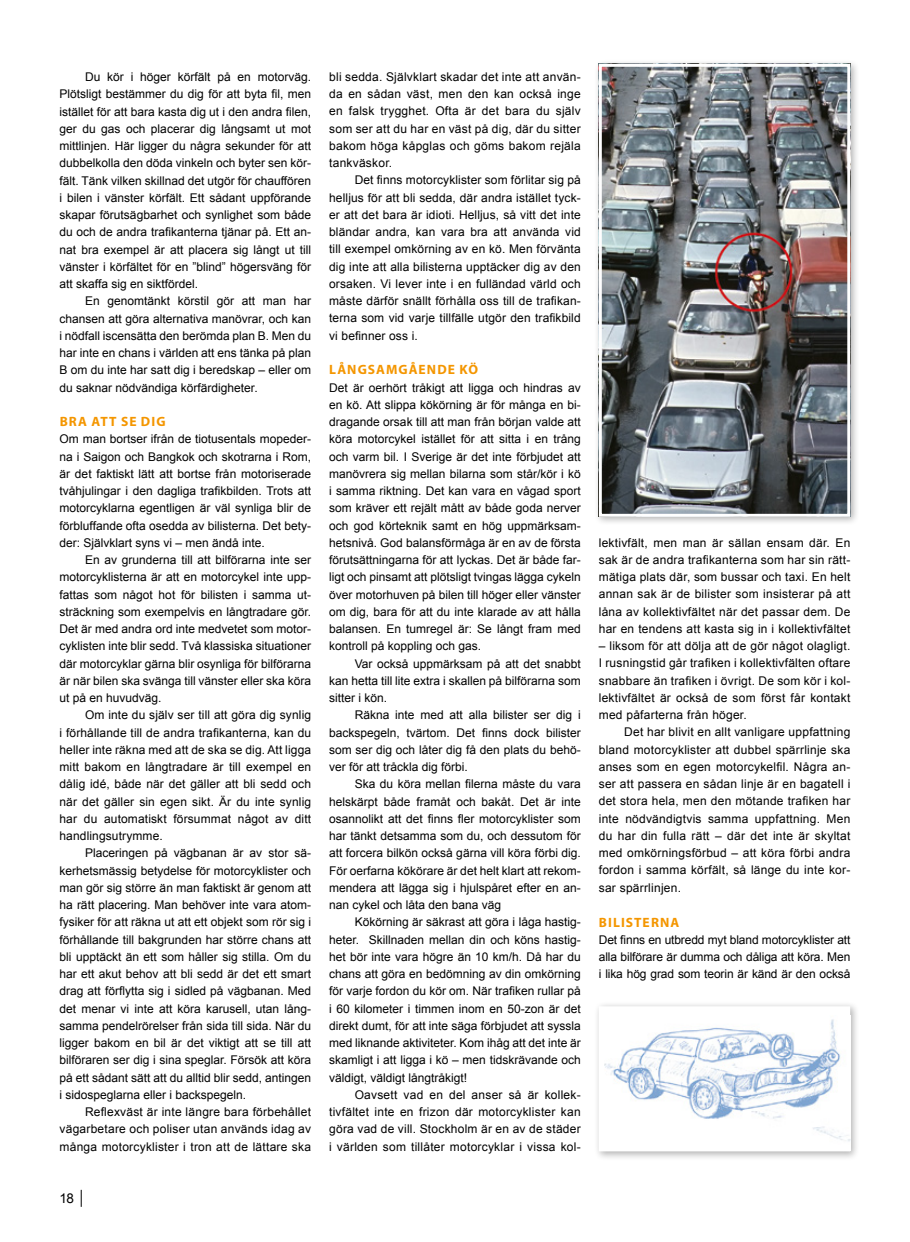
<style>
.page{position:relative;width:910px;height:1242px;background:#fff}
.page>*{position:absolute;margin:0;border:0;box-sizing:border-box;transform-origin:0 0}
.t1{font:700 13.5px "Myriad Pro";letter-spacing:.08em;color:#f49600}
.t2{font:13.5px "Arial";color:#000}
.t3{font:12px/17.2px "Arial";color:#000;text-align:justify}
</style>
<div class="page">
<div style="left:594px;top:59px;width:265px;height:467px;background:#000;opacity:.3"></div>
<img style="left:603px;top:68px;width:243px;height:445px">
<div style="left:599px;top:64px;width:251px;height:453px;border:3px solid #fff"></div>
<div style="left:594px;top:1001px;width:265px;height:159px;background:#000;opacity:.3"></div>
<div style="left:600px;top:1007px;width:249px;height:143px;background:#fff"></div>
<img style="left:605px;top:1015px;width:245px;height:135px">
<svg style="left:81px;top:1189px;width:1px;height:17px"></svg>
<p class="t3" style="left:60px;top:68px;width:253px;text-indent:26px">Du kör i höger körfält på en motorväg.<br>Plötsligt bestämmer du dig för att byta fil, men istället för att bara kasta dig ut i den andra filen, ger du gas och placerar dig långsamt ut mot mittlinjen. Här ligger du några sekunder för att dubbelkolla den döda vinkeln och byter sen kör&shy;fält. Tänk vilken skillnad det utgör för chauffören i bilen i vänster körfält. Ett sådant uppförande skapar förutsägbarhet och synlighet som både du och de andra trafikanterna tjänar på. Ett an&shy;nat bra exempel är att placera sig långt ut till vänster i körfältet för en ”blind” högersväng för att skaffa sig en siktfördel.</p>
<p class="t3" style="left:60px;top:292px;width:253px;text-indent:26px">En genomtänkt körstil gör att man har chansen att göra alternativa manövrar, och kan i nödfall iscensätta den berömda plan B. Men du har inte en chans i världen att ens tänka på plan B om du inte har satt dig i beredskap – eller om du saknar nödvändiga körfärdigheter.</p>
<p class="t1" style="left:60px;top:413px;width:107px">BRA ATT SE DIG</p>
<p class="t3" style="left:60px;top:431px;width:253px">Om man bortser ifrån de tiotusentals mopeder&shy;na i Saigon och Bangkok och skotrarna i Rom, är det faktiskt lätt att bortse från motoriserade tvåhjulingar i den dagliga trafikbilden. Trots att motorcyklarna egentligen är väl synliga blir de förbluffande ofta osedda av bilisterna. Det bety&shy;der: Självklart syns vi – men ändå inte.</p>
<p class="t3" style="left:60px;top:551px;width:253px;text-indent:26px">En av grunderna till att bilförarna inte ser motorcyklisterna är att en motorcykel inte upp&shy;fattas som något hot för bilisten i samma ut&shy;sträckning som exempelvis en långtradare gör.<br>Det är med andra ord inte medvetet som motor&shy;cyklisten inte blir sedd. Två klassiska situationer där motorcyklar gärna blir osynliga för bilförarna är när bilen ska svänga till vänster eller ska köra ut på en huvudväg.</p>
<p class="t3" style="left:60px;top:706px;width:253px;text-indent:26px">Om inte du själv ser till att göra dig synlig i förhållande till de andra trafikanterna, kan du heller inte räkna med att de ska se dig. Att ligga mitt bakom en långtradare är till exempel en dålig idé, både när det gäller att bli sedd och när det gäller sin egen sikt. Är du inte synlig har du automatiskt försummat något av ditt handlingsutrymme.</p>
<p class="t3" style="left:60px;top:844px;width:253px;text-indent:26px">Placeringen på vägbanan är av stor sä&shy;kerhetsmässig betydelse för motorcyklister och man gör sig större än man faktiskt är genom att ha rätt placering. Man behöver inte vara atom&shy;fysiker för att räkna ut att ett objekt som rör sig i förhållande till bakgrunden har större chans att bli upptäckt än ett som håller sig stilla. Om du har ett akut behov att bli sedd är det ett smart drag att förflytta sig i sidled på vägbanan. Med det menar vi inte att köra karusell, utan lång&shy;samma pendelrörelser från sida till sida. När du ligger bakom en bil är det viktigt att se till att bilföraren ser dig i sina speglar. Försök att köra på ett sådant sätt att du alltid blir sedd, antingen i sidospeglarna eller i backspegeln.</p>
<p class="t3" style="left:60px;top:1103px;width:253px;text-indent:26px">Reflexväst är inte längre bara förbehållet vägarbetare och poliser utan används idag av många motorcyklister i tron att de lättare ska</p>
<p class="t2" style="left:60px;top:1189px;width:16px">18</p>
<p class="t3" style="left:329px;top:68px;width:253px">bli sedda. Självklart skadar det inte att använ&shy;da en sådan väst, men den kan också inge en falsk trygghet. Ofta är det bara du själv som ser att du har en väst på dig, där du sitter bakom höga kåpglas och göms bakom rejäla tankväskor.</p>
<p class="t3" style="left:329px;top:172px;width:253px;text-indent:26px">Det finns motorcyklister som förlitar sig på helljus för att bli sedda, där andra istället tyck&shy;er att det bara är idioti. Helljus, så vitt det inte bländar andra, kan vara bra att använda vid till exempel omkörning av en kö. Men förvänta dig inte att alla bilisterna upptäcker dig av den orsaken. Vi lever inte i en fulländad värld och måste därför snällt förhålla oss till de trafikan&shy;terna som vid varje tillfälle utgör den trafikbild vi befinner oss i.</p>
<p class="t1" style="left:329px;top:361px;width:150px">LÅNGSAMGÅENDE KÖ</p>
<p class="t3" style="left:329px;top:379px;width:253px">Det är oerhört tråkigt att ligga och hindras av en kö. Att slippa kökörning är för många en bi&shy;dragande orsak till att man från början valde att köra motorcykel istället för att sitta i en trång och varm bil. I Sverige är det inte förbjudet att manövrera sig mellan bilarna som står/kör i kö i samma riktning. Det kan vara en vågad sport som kräver ett rejält mått av både goda nerver och god körteknik samt en hög uppmärksam&shy;hetsnivå. God balansförmåga är en av de första förutsättningarna för att lyckas. Det är både far&shy;ligt och pinsamt att plötsligt tvingas lägga cykeln över motorhuven på bilen till höger eller vänster om dig, bara för att du inte klarade av att hålla balansen. En tumregel är: Se långt fram med kontroll på koppling och gas.</p>
<p class="t3" style="left:329px;top:655px;width:253px;text-indent:26px">Var också uppmärksam på att det snabbt kan hetta till lite extra i skallen på bilförarna som sitter i kön.</p>
<p class="t3" style="left:329px;top:706px;width:253px;text-indent:26px">Räkna inte med att alla bilister ser dig i backspegeln, tvärtom. Det finns dock bilister som ser dig och låter dig få den plats du behö&shy;ver för att tråckla dig förbi.</p>
<p class="t3" style="left:329px;top:775px;width:253px;text-indent:26px">Ska du köra mellan filerna måste du vara helskärpt både framåt och bakåt. Det är inte osannolikt att det finns fler motorcyklister som har tänkt detsamma som du, och dessutom för att forcera bilkön också gärna vill köra förbi dig.<br>För oerfarna kökörare är det helt klart att rekom&shy;mendera att lägga sig i hjulspåret efter en an&shy;nan cykel och låta den bana väg</p>
<p class="t3" style="left:329px;top:913px;width:253px;text-indent:26px">Kökörning är säkrast att göra i låga hastig&shy;heter. Skillnaden mellan din och köns hastig&shy;het bör inte vara högre än 10 km/h. Då har du chans att göra en bedömning av din omkörning för varje fordon du kör om. När trafiken rullar på i 60 kilometer i timmen inom en 50-zon är det direkt dumt, för att inte säga förbjudet att syssla med liknande aktiviteter. Kom ihåg att det inte är skamligt i att ligga i kö – men tidskrävande och väldigt, väldigt långtråkigt!</p>
<p class="t3" style="left:329px;top:1086px;width:253px;text-indent:26px">Oavsett vad en del anser så är kollek&shy;tivfältet inte en frizon där motorcyklister kan göra vad de vill. Stockholm är en av de städer i världen som tillåter motorcyklar i vissa kol-</p>
<p class="t3" style="left:599px;top:534px;width:253px">lektivfält, men man är sällan ensam där. En sak är de andra trafikanterna som har sin rätt&shy;mätiga plats där, som bussar och taxi. En helt annan sak är de bilister som insisterar på att låna av kollektivfältet när det passar dem. De har en tendens att kasta sig in i kollektivfältet</p>
<p class="t3" style="left:599px;top:637px;width:253px">– liksom för att dölja att de gör något olagligt.<br>I rusningstid går trafiken i kollektivfälten oftare snabbare än trafiken i övrigt. De som kör i kol&shy;lektivfältet är också de som först får kontakt med påfarterna från höger.</p>
<p class="t3" style="left:599px;top:723px;width:253px;text-indent:26px">Det har blivit en allt vanligare uppfattning bland motorcyklister att dubbel spärrlinje ska anses som en egen motorcykelfil. Några an&shy;ser att passera en sådan linje är en bagatell i det stora hela, men den mötande trafiken har inte nödvändigtvis samma uppfattning. Men du har din fulla rätt – där det inte är skyltat med omkörningsförbud – att köra förbi andra fordon i samma körfält, så länge du inte kor&shy;sar spärrlinjen.</p>
<p class="t1" style="left:599px;top:913px;width:82px">BILISTERNA</p>
<p class="t3" style="left:599px;top:931px;width:253px">Det finns en utbredd myt bland motorcyklister att alla bilförare är dumma och dåliga att köra. Men i lika hög grad som teorin är känd är den också</p>
</div>
